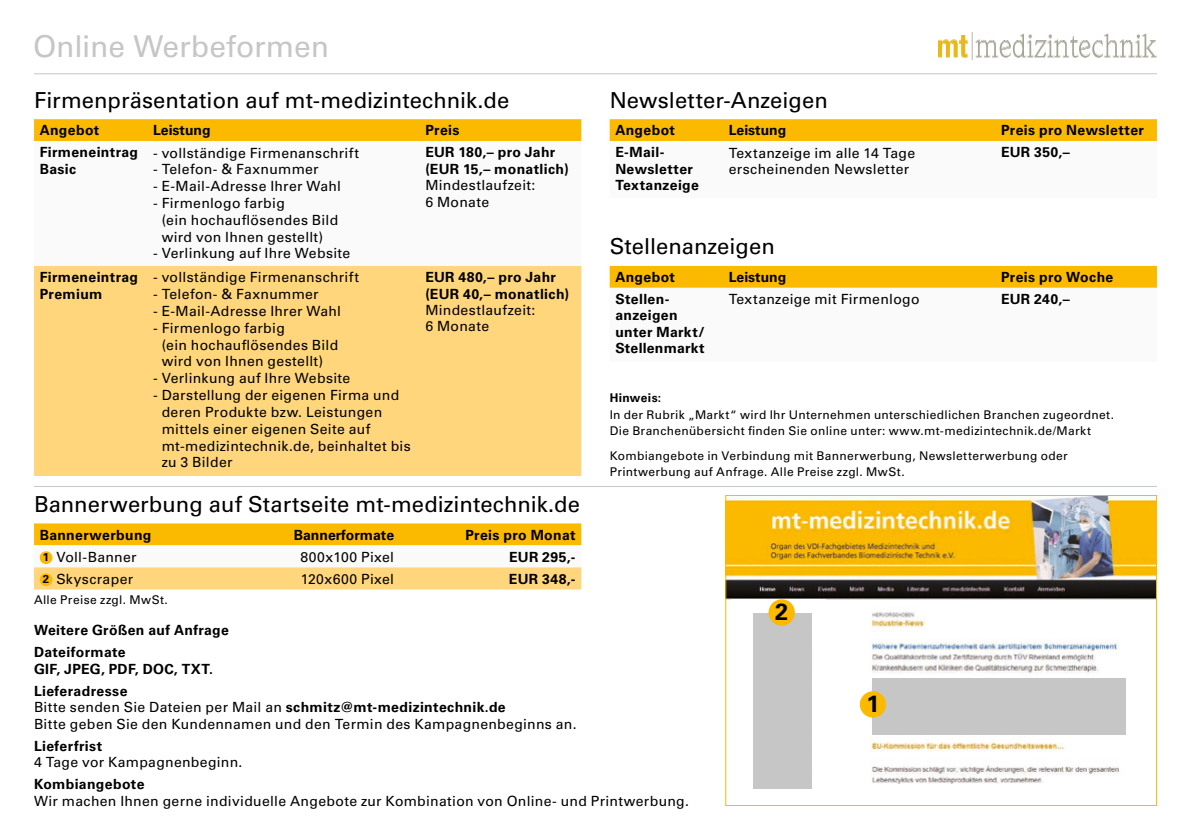
<style>
.page{position:relative;width:1191px;height:840px;background:#fff}
.page>*{position:absolute;margin:0;border:0;box-sizing:border-box;transform-origin:0 0}
.t1{font:500 30px "Univers CE";letter-spacing:-.005em;color:#c6c6c6}
.t2{font:700 23.4px "Univers CE";color:#000}
.t3{font:500 22px "Univers CE";letter-spacing:.005em;color:#000}
.t4{font:500 14px/16.8px "Univers CE";letter-spacing:.02em;color:#000}
.t5{font:700 14px/16.4px "Univers CE";letter-spacing:.025em;color:#000}
.t6{font:700 14px "Univers CE";color:#000}
.t7{font:500 12px/16.4px "Univers CE";letter-spacing:.03em;color:#000}
.t8{font:700 12px "Univers CE";letter-spacing:.03em;color:#000}
.s1{font-weight:700;font-size:11.4px}
.s2{font-weight:700}
</style>
<div class="page">
<img style="left:938px;top:33px;width:219px;height:26px">
<hr style="left:34px;top:73px;width:1123px;height:1px;background:#c6c6c6">
<hr style="left:34px;top:485px;width:1123px;height:1px;background:#c6c6c6">
<div style="left:34px;top:119px;width:547px;height:22px;background:#fbba00"></div>
<div style="left:34px;top:266px;width:547px;height:209px;background:#ffd67b"></div>
<div style="left:609px;top:119px;width:548px;height:22px;background:#fbba00"></div>
<div style="left:609px;top:266px;width:548px;height:22px;background:#fbba00"></div>
<svg style="left:34px;top:523px;width:547px;height:66px"></svg>
<div style="left:40px;top:551px;width:12px;height:12px;background:#fbba00;border-radius:50%"></div>
<div style="left:40px;top:573px;width:12px;height:12px;background:#fbba00;border-radius:50%"></div>
<img style="left:727px;top:497px;width:428px;height:287px">
<div style="left:872px;top:678px;width:253px;height:56px;background:#c6c6c6"></div>
<div style="left:753px;top:612px;width:59px;height:177px;background:#c6c6c6"></div>
<div style="left:731px;top:598px;width:94px;height:14px;background:#fff"></div>
<div style="left:768px;top:599px;width:27px;height:26px;background:#fbba00;border-radius:50%"></div>
<div style="left:859px;top:690px;width:27px;height:27px;background:#fbba00;border-radius:50%"></div>
<div style="left:725px;top:495px;width:432px;height:310px;border:1px solid #fbba00"></div>
<h1 class="t1" style="left:33px;top:29px;width:298px">Online Werbeformen</h1>
<h3 class="t3" style="left:34px;top:87px;width:477px">Firmenpräsentation auf mt-medizintechnik.de</h3>
<p class="t5" style="left:40px;top:123px;width:61px">Angebot</p>
<p class="t6" style="left:153px;top:122px;width:59px">Leistung</p>
<p class="t5" style="left:425px;top:123px;width:36px">Preis</p>
<p class="t5" style="left:40px;top:145px;width:100px">Firmeneintrag<br>Basic</p>
<p class="t4" style="left:153px;top:144px;width:207px">- vollständige Firmenanschrift</p>
<p class="t5" style="left:425px;top:145px;width:145px">EUR 180,– pro Jahr (EUR 15,– monatlich)</p>
<p class="t4" style="left:425px;top:177px;width:112px">Mindestlaufzeit:<br>6 Monate</p>
<p class="t4" style="left:153px;top:161px;width:167px">- Telefon- &amp; Faxnummer</p>
<p class="t4" style="left:153px;top:178px;width:189px">- E-Mail-Adresse Ihrer Wahl</p>
<p class="t4" style="left:162px;top:195px;width:178px;text-indent:-9px">- Firmenlogo farbig<br>(ein hochauflösendes Bild wird von Ihnen gestellt)</p>
<p class="t4" style="left:153px;top:245px;width:199px">- Verlinkung auf Ihre Website</p>
<p class="t5" style="left:40px;top:269px;width:100px">Firmeneintrag<br>Premium</p>
<p class="t4" style="left:153px;top:269px;width:207px">- vollständige Firmenanschrift</p>
<p class="t4" style="left:153px;top:286px;width:167px">- Telefon- &amp; Faxnummer</p>
<p class="t4" style="left:153px;top:303px;width:189px">- E-Mail-Adresse Ihrer Wahl</p>
<p class="t4" style="left:162px;top:319px;width:178px;text-indent:-9px">- Firmenlogo farbig<br>(ein hochauflösendes Bild wird von Ihnen gestellt)</p>
<p class="t4" style="left:153px;top:370px;width:199px">- Verlinkung auf Ihre Website</p>
<p class="t4" style="left:162px;top:387px;width:250px;text-indent:-9px">- Darstellung der eigenen Firma und deren Produkte bzw. Leistungen mittels einer eigenen Seite auf mt-medizintechnik.de, beinhaltet bis zu 3 Bilder</p>
<p class="t5" style="left:425px;top:269px;width:145px">EUR 480,– pro Jahr (EUR 40,– monatlich)</p>
<p class="t4" style="left:425px;top:302px;width:112px">Mindestlaufzeit:<br>6 Monate</p>
<h3 class="t3" style="left:34px;top:491px;width:547px">Bannerwerbung auf Startseite mt-medizintechnik.de</h3>
<h3 class="t3" style="left:609px;top:87px;width:220px">Newsletter-Anzeigen</h3>
<p class="t5" style="left:615px;top:123px;width:61px">Angebot</p>
<p class="t6" style="left:729px;top:122px;width:59px">Leistung</p>
<p class="t5" style="left:1001px;top:123px;width:144px">Preis pro Newsletter</p>
<p class="t5" style="left:615px;top:145px;width:85px">E-Mail-<br>Newsletter<br>Textanzeige</p>
<p class="t4" style="left:729px;top:144px;width:188px">Textanzeige im alle 14 Tage erscheinenden Newsletter</p>
<p class="t5" style="left:1001px;top:145px;width:70px">EUR 350,–</p>
<h3 class="t3" style="left:609px;top:233px;width:167px">Stellenanzeigen</h3>
<p class="t5" style="left:615px;top:269px;width:61px">Angebot</p>
<p class="t6" style="left:729px;top:269px;width:59px">Leistung</p>
<p class="t5" style="left:1001px;top:269px;width:114px">Preis pro Woche</p>
<p class="t5" style="left:615px;top:291px;width:91px">Stellen&shy;anzeigen unter Markt/<br>Stellenmarkt</p>
<p class="t4" style="left:729px;top:291px;width:192px">Textanzeige mit Firmenlogo</p>
<p class="t5" style="left:1001px;top:291px;width:70px">EUR 240,–</p>
<p class="t8" style="left:609px;top:390px;width:53px">Hinweis:</p>
<p class="t7" style="left:609px;top:406px;width:506px">In der Rubrik „Markt“ wird Ihr Unternehmen unterschiedlichen Branchen zugeordnet.<br>Die Branchenübersicht finden Sie online unter: www.mt-medizintechnik.de/Markt</p>
<p class="t7" style="left:609px;top:447px;width:459px">Kombiangebote in Verbindung mit Bannerwerbung, Newsletterwerbung oder<br>Printwerbung auf Anfrage. Alle Preise zzgl. MwSt.</p>
<p class="t5" style="left:40px;top:526px;width:113px">Bannerwerbung</p>
<p class="t6" style="left:294px;top:526px;width:102px">Bannerformate</p>
<p class="t5" style="left:465px;top:526px;width:112px">Preis pro Monat</p>
<p class="t4" style="left:43px;top:548px;width:95px"><span class="s1">1</span> Voll-Banner</p>
<p class="t4" style="left:300px;top:548px;width:95px">800x100 Pixel</p>
<p class="t5" style="left:509px;top:548px;width:68px">EUR 295,-</p>
<p class="t4" style="left:43px;top:570px;width:92px"><span class="s1">2</span> Skyscraper</p>
<p class="t4" style="left:301px;top:570px;width:95px">120x600 Pixel</p>
<p class="t5" style="left:509px;top:570px;width:68px">EUR 348,-</p>
<p class="t5" style="left:34px;top:619px;width:196px;line-height:22.2px">Weitere Größen auf Anfrage<br>Dateiformate</p>
<p class="t5" style="left:34px;top:658px;width:181px;line-height:22.2px">GIF, JPEG, PDF, DOC, TXT.<br>Lieferadresse</p>
<p class="t4" style="left:34px;top:699px;width:544px">Bitte senden Sie Dateien per Mail an <span class="s2">schmitz@mt-medizintechnik.de<br></span>Bitte geben Sie den Kundennamen und den Termin des Kampagnenbeginns an.</p>
<p class="t5" style="left:34px;top:737px;width:70px">Lieferfrist</p>
<p class="t4" style="left:34px;top:754px;width:210px">4 Tage vor Kampagnenbeginn.</p>
<p class="t5" style="left:34px;top:776px;width:112px">Kombiangebote</p>
<p class="t4" style="left:34px;top:792px;width:656px">Wir machen Ihnen gerne individuelle Angebote zur Kombination von Online- und Printwerbung.</p>
<p class="t7" style="left:34px;top:591px;width:135px">Alle Preise zzgl. MwSt.</p>
<h2 class="t2" style="left:775px;top:597px;width:14px">2</h2>
<h2 class="t2" style="left:866px;top:689px;width:14px">1</h2>
</div>
